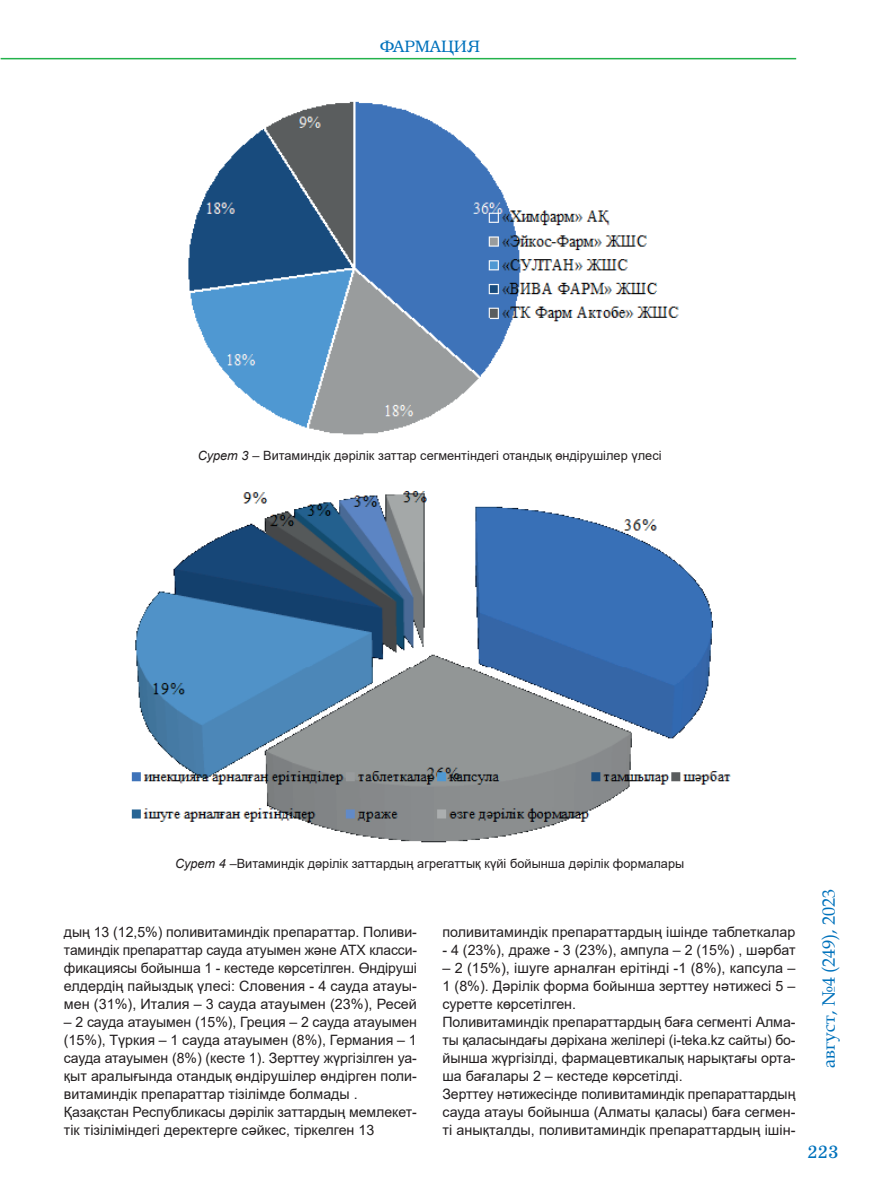
<style>
.page{position:relative;width:872px;height:1187px;background:#fff}
.page>*{position:absolute;margin:0;border:0;box-sizing:border-box;transform-origin:0 0}
.t1{font:18px "Book Antiqua";color:#0072bc}
.t2{font:18px "DS School";color:#0072bc}
.t3{font:16.5px "K Bookman";color:#0072bc}
.t4{font:14.25px/18px "Arial";color:#231f20}
.t5{font:12.75px "Arial";color:#231f20}
.s1{font-style:italic}
</style>
<div class="page">
<hr style="left:1px;top:58px;width:795px;height:1px;background:#23b24b">
<img style="left:131px;top:491px;width:600px;height:352px">
<img style="left:188px;top:101px;width:491px;height:334px">
<p class="t3" style="left:380px;top:36px;width:101px">ФАРМАЦИЯ</p>
<p class="t5" style="left:198px;top:446px;width:465px"><span class="s1">Сурет 3</span> – Витаминдік дәрілік заттар сегментіндегі отандық өндірушілер үлесі</p>
<p class="t5" style="left:175px;top:854px;width:511px"><span class="s1">Сурет 4</span> –Витаминдік дәрілік заттардың агрегаттық күйі бойынша дәрілік формалары</p>
<p class="t4" style="left:64px;top:922px;width:354px;text-align:justify">дың 13 (12,5%) поливитаминдік препараттар. Поливи&shy;таминдік препараттар сауда атуымен және АТХ класси&shy;фикациясы бойынша 1 - кестеде көрсетілген. Өндіруші елдердің пайыздық үлесі: Словения - 4 сауда атауы&shy;мен (31%), Италия – 3 сауда атауымен (23%), Ресей</p>
<p class="t4" style="left:64px;top:1012px;width:354px">– 2 сауда атауымен (15%), Греция – 2 сауда атауымен (15%), Түркия – 1 сауда атауымен (8%), Германия – 1 сауда атауымен (8%) (кесте 1). Зерттеу жүргізілген уа&shy;қыт аралығында отандық өндірушілер өндірген поли&shy;витаминдік препараттар тізілімде болмады .<br>Қазақстан Республикасы дәрілік заттардың мемлекет&shy;тік тізіліміндегі деректерге сәйкес, тіркелген 13</p>
<p class="t4" style="left:442px;top:922px;width:354px">поливитаминдік препараттардың ішінде таблеткалар</p>
<p class="t4" style="left:442px;top:940px;width:354px">- 4 (23%), драже - 3 (23%), ампула – 2 (15%) , шәрбат</p>
<p class="t4" style="left:442px;top:958px;width:354px">– 2 (15%), ішуге арналған ерітінді -1 (8%), капсула – 1 (8%). Дәрілік форма бойынша зерттеу нәтижесі 5 – суретте көрсетілген.<br>Поливитаминдік препараттардың баға сегменті Алма&shy;ты қаласындағы дәріхана желілері (i-teka.kz сайты) бо&shy;йынша жүргізілді, фармацевтикалық нарықтағы орта&shy;ша бағалары 2 – кестеде көрсетілді.<br>Зерттеу нәтижесінде поливитаминдік препараттардың сауда атауы бойынша (Алматы қаласы) баға сегмен&shy;ті анықталды, поливитаминдік препараттардың ішін-</p>
<p class="t1" style="left:816px;top:1067px;width:180px;rotate:-90deg">август, №4 (249), 2023</p>
<p class="t2" style="left:807px;top:1142px;width:33px">223</p>
</div>
